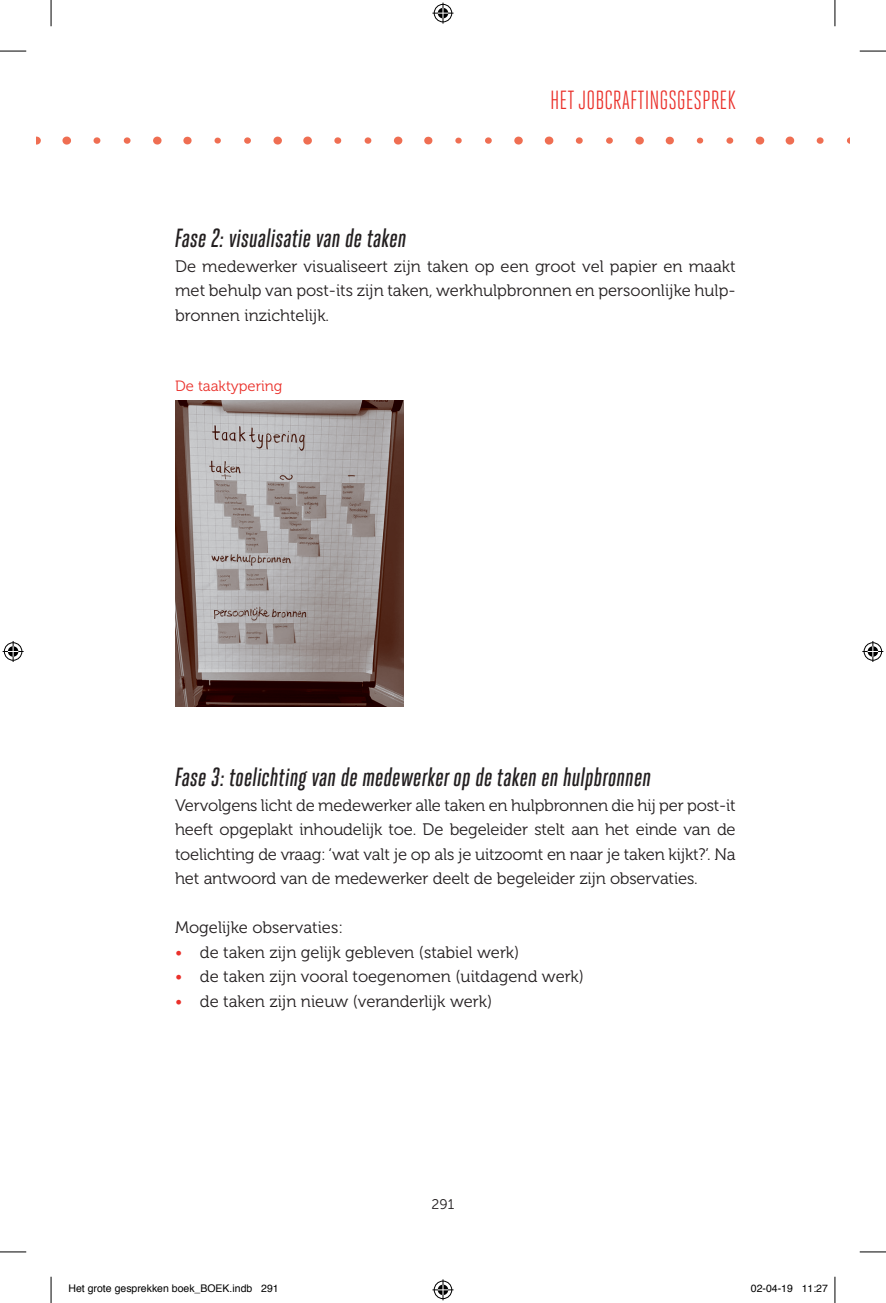
<style>
.page{position:relative;width:886px;height:1303px;background:#fff}
.page>*{position:absolute;margin:0;border:0;box-sizing:border-box;transform-origin:0 0}
.t1{font:italic 500 26.25px "Heroic Condensed";color:#231f20}
.t2{font:26.25px "Heroic Condensed";color:#ea312b}
.t3{font:16.62px/24.5px "Museo 300";color:#231f20;text-align:justify}
.t4{font:14.88px "Museo 300";color:#ea312b}
.t5{font:14px "Museo Sans 300";color:#231f20}
.t6{font:10.5px "Helvetica";color:#000}
.s1{color:#ea312b}
</style>
<div class="page">
<svg style="left:36px;top:136px;width:5px;height:9px"></svg>
<svg style="left:62px;top:136px;width:9px;height:9px"></svg>
<svg style="left:93px;top:137px;width:8px;height:7px"></svg>
<div style="left:123px;top:137px;width:8px;height:7px;background:#ef6e52;border-radius:3px"></div>
<svg style="left:153px;top:136px;width:9px;height:9px"></svg>
<svg style="left:183px;top:136px;width:9px;height:9px"></svg>
<svg style="left:214px;top:137px;width:7px;height:7px"></svg>
<div style="left:244px;top:137px;width:7px;height:7px;background:#ef6e52;border-radius:3px"></div>
<svg style="left:273px;top:136px;width:9px;height:9px"></svg>
<svg style="left:303px;top:136px;width:9px;height:9px"></svg>
<svg style="left:334px;top:137px;width:8px;height:7px"></svg>
<div style="left:364px;top:137px;width:8px;height:7px;background:#ef6e52;border-radius:3px"></div>
<svg style="left:394px;top:136px;width:9px;height:9px"></svg>
<svg style="left:424px;top:136px;width:9px;height:9px"></svg>
<svg style="left:455px;top:137px;width:7px;height:7px"></svg>
<div style="left:485px;top:137px;width:7px;height:7px;background:#ef6e52;border-radius:3px"></div>
<div style="left:514px;top:136px;width:9px;height:9px;background:#ef6e52;border-radius:50%"></div>
<svg style="left:544px;top:136px;width:10px;height:9px"></svg>
<svg style="left:575px;top:137px;width:8px;height:7px"></svg>
<div style="left:606px;top:137px;width:7px;height:7px;background:#ef6e52;border-radius:3px"></div>
<svg style="left:635px;top:136px;width:9px;height:9px"></svg>
<svg style="left:665px;top:136px;width:9px;height:9px"></svg>
<svg style="left:696px;top:137px;width:8px;height:7px"></svg>
<div style="left:726px;top:137px;width:8px;height:7px;background:#ef6e52;border-radius:3px"></div>
<svg style="left:755px;top:136px;width:9px;height:9px"></svg>
<svg style="left:785px;top:136px;width:10px;height:9px"></svg>
<svg style="left:816px;top:137px;width:8px;height:7px"></svg>
<svg style="left:847px;top:137px;width:3px;height:7px"></svg>
<img style="left:175px;top:401px;width:229px;height:305px">
<svg style="left:0;top:51px;width:26px;height:1px"></svg>
<svg style="left:860px;top:51px;width:26px;height:1px"></svg>
<svg style="left:0;top:1251px;width:26px;height:1px"></svg>
<svg style="left:860px;top:1251px;width:26px;height:1px"></svg>
<svg style="left:51px;top:0;width:1px;height:26px"></svg>
<svg style="left:51px;top:1276px;width:1px;height:27px"></svg>
<svg style="left:835px;top:0;width:1px;height:26px"></svg>
<svg style="left:835px;top:1276px;width:1px;height:27px"></svg>
<svg style="left:432px;top:3px;width:21px;height:21px"></svg>
<svg style="left:432px;top:1279px;width:21px;height:21px"></svg>
<svg style="left:3px;top:641px;width:21px;height:21px"></svg>
<svg style="left:862px;top:641px;width:21px;height:21px"></svg>
<h1 class="t2" style="left:550px;top:85px;width:118px">HET JOBCRAFTINGS-GESPREK</h1>
<h1 class="t1" style="left:175px;top:224px;width:233px">Fase 2: visualisatie van de taken</h1>
<p class="t3" style="left:175px;top:254px;width:562px">De medewerker visualiseert zijn taken op een groot vel papier en maakt met behulp van post-its zijn taken, werkhulpbronnen en persoonlijke hulp&shy;bronnen inzichtelijk.</p>
<p class="t4" style="left:175px;top:378px;width:109px">De taaktypering</p>
<h1 class="t1" style="left:175px;top:763px;width:478px">Fase 3: toelichting van de medewerker op de taken en hulpbronnen</h1>
<p class="t3" style="left:175px;top:793px;width:562px">Vervolgens licht de medewerker alle taken en hulpbronnen die hij per post-it heeft opgeplakt inhoudelijk toe. De begeleider stelt aan het einde van de toelichting de vraag: ‘wat valt je op als je uitzoomt en naar je taken kijkt?’. Na het antwoord van de medewerker deelt de begeleider zijn observaties.</p>
<p class="t3" style="left:175px;top:915px;width:169px">Mogelijke observaties:</p>
<p class="t3" style="left:175px;top:940px;width:346px"><span class="s1">•</span> de taken zijn gelijk gebleven (stabiel werk)</p>
<p class="t3" style="left:175px;top:964px;width:410px"><span class="s1">•</span> de taken zijn vooral toegenomen (uitdagend werk)</p>
<p class="t3" style="left:175px;top:989px;width:319px"><span class="s1">•</span> de taken zijn nieuw (veranderlijk werk)</p>
<p class="t5" style="left:432px;top:1197px;width:24px">291</p>
<p class="t6" style="left:69px;top:1280px;width:212px">Het grote gesprekken boek_BOEK.indb 291</p>
<p class="t6" style="left:751px;top:1280px;width:79px">02-04-19 11:27</p>
</div>
